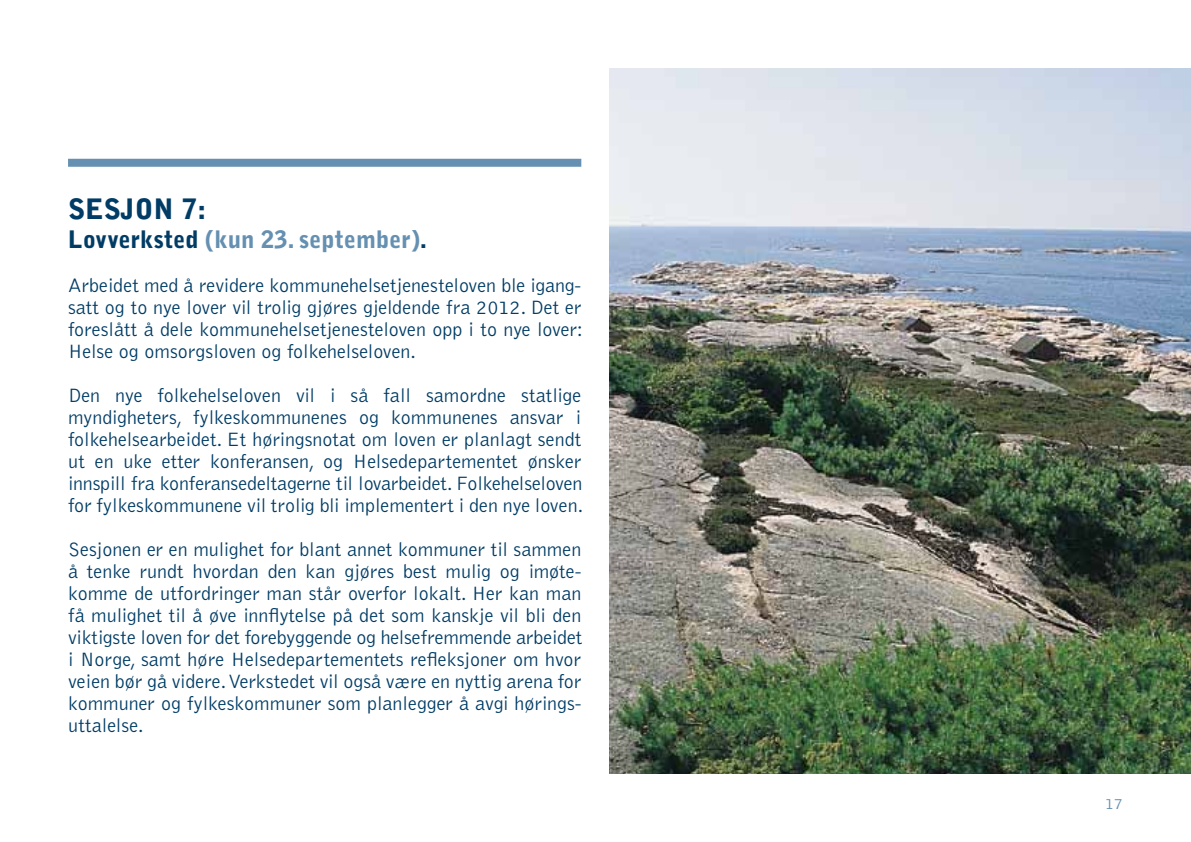
<style>
.page{position:relative;width:1191px;height:842px;background:#fff}
.page>*{position:absolute;margin:0;border:0;box-sizing:border-box;transform-origin:0 0}
.t1{font:900 28px "Bell Gothic";color:#003c65}
.t2{font:900 24px "Bell Gothic";color:#6590b1}
.t3{font:300 20px/22px "Bell Gothic";color:#003c65;text-align:justify}
.t4{font:300 16px "Bell Gothic";color:#6590b1}
.s1{color:#003c65}
</style>
<div class="page">
<img style="left:609px;top:68px;width:581px;height:706px">
<div style="left:68px;top:159px;width:513px;height:8px;background:#6590b1"></div>
<h1 class="t1" style="left:68px;top:193px;width:140px">SESJON 7:</h1>
<p class="t2" style="left:68px;top:226px;width:360px"><span class="s1">Lovverksted</span> (kun 23. september)<span class="s1">.</span></p>
<p class="t3" style="left:68px;top:275px;width:516px">Arbeidet med å revidere kommunehelsetjenesteloven ble igang&shy;satt og to nye lover vil trolig gjøres gjeldende fra 2012. Det er foreslått å dele kommunehelsetjenesteloven opp i to nye lover:<br>Helse og omsorgsloven og folkehelseloven.</p>
<p class="t3" style="left:68px;top:385px;width:517px">Den nye folkehelseloven vil i så fall samordne statlige myndigheters, fylkeskommunenes og kommunenes ansvar i folkehelsearbeidet. Et høringsnotat om loven er planlagt sendt ut en uke etter konferansen, og Helsedepartementet ønsker innspill fra konferansedeltagerne til lovarbeidet. Folkehelseloven for fylkeskommunene vil trolig bli implementert i den nye loven.</p>
<p class="t3" style="left:68px;top:539px;width:516px">Sesjonen er en mulighet for blant annet kommuner til sammen å tenke rundt hvordan den kan gjøres best mulig og imøte&shy;komme de utfordringer man står overfor lokalt. Her kan man få mulighet til å øve innflytelse på det som kanskje vil bli den viktigste loven for det forebyggende og helsefremmende arbeidet i Norge, samt høre Helsedepartementets refleksjoner om hvor veien bør gå videre. Verkstedet vil også være en nyttig arena for kommuner og fylkeskommuner som planlegger å avgi hørings&shy;uttalelse.</p>
<p class="t4" style="left:1105px;top:795px;width:19px">17</p>
</div>
